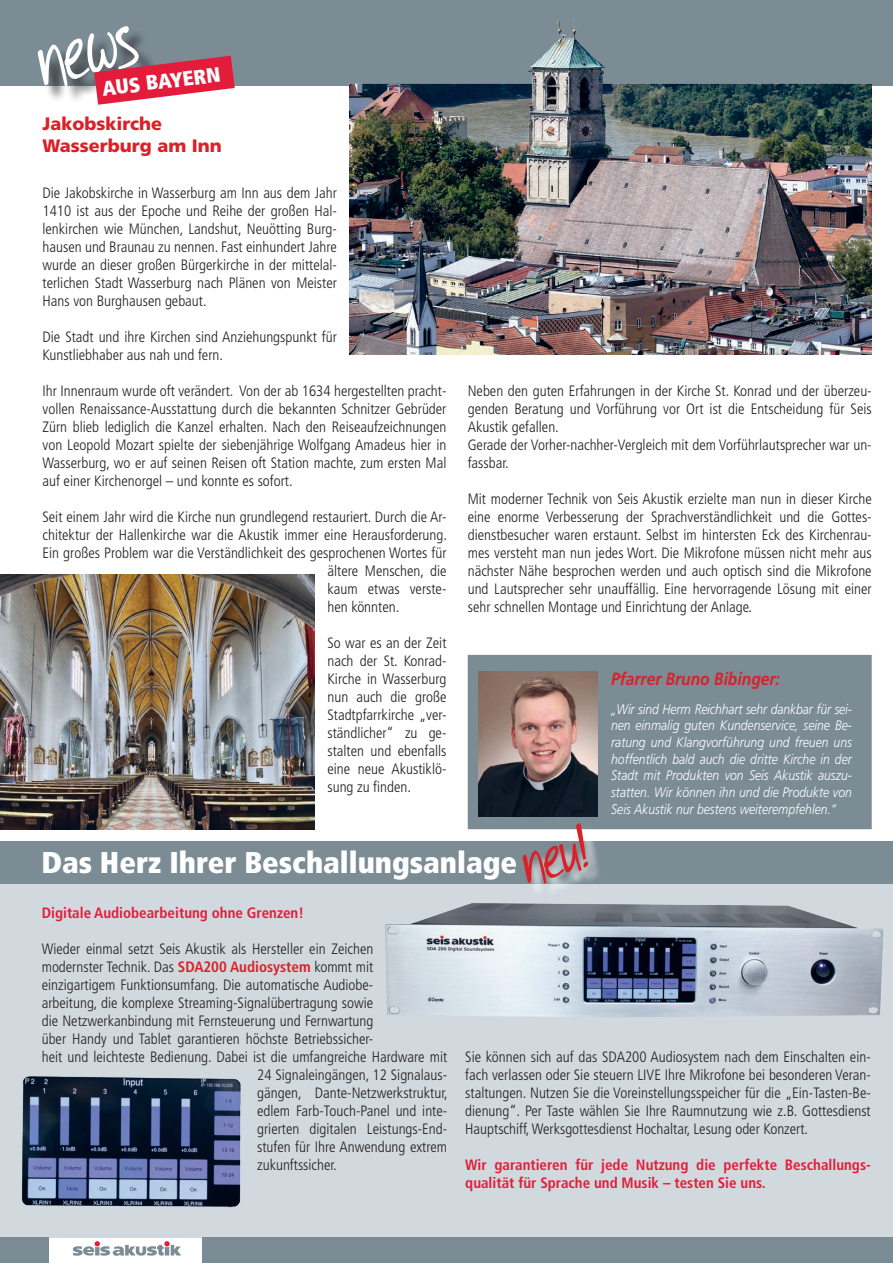
<style>
.page{position:relative;width:893px;height:1263px;background:#fff}
.page>*{position:absolute;margin:0;border:0;box-sizing:border-box;transform-origin:0 0}
.t1{font:75.75px "Of Wildflowersand Wings";color:#fff}
.t2{font:60.3px "Of Wildflowersand Wings";color:#da2128}
.t3{font:900 condensed 30px "Frutiger LT Std";color:#fff}
.t4{font:900 condensed 20.7px "Frutiger LT Std";color:#fff}
.t5{font:900 18px/22.5px "Frutiger LT Std";color:#da2128}
.t6{font:italic 700 17.7px "Frutiger LT Std";color:#da2128;scale:.88 1}
.t7{font:300 condensed 15px/18px "Frutiger LT Std";color:#231f20;text-align:justify}
.t8{font:700 condensed 15px/18px "Frutiger LT Std";color:#e41c3b}
.t9{font:italic 300 13.8px/16.6px "Frutiger LT Std";color:#fff;text-align:justify;scale:.88 1}
.s1{font-weight:700;color:#da2128}
</style>
<div class="page">
<div style="left:0;top:877px;width:893px;height:361px;background:#d1d9de"></div>
<div style="left:0;top:841px;width:893px;height:43px;background:#7b8c95"></div>
<div style="left:0;top:0;width:893px;height:85px;background:#7b8c95"></div>
<img style="left:385px;top:903px;width:499px;height:114px">
<img style="left:21px;top:1076px;width:220px;height:132px">
<div style="left:0;top:20px;width:877px;height:66px;background:#7b8c95"></div>
<div style="left:41px;top:29px;width:116px;height:75px;background:#231f20;opacity:.75"></div>
<svg style="left:94px;top:56px;width:141px;height:49px"></svg>
<img style="left:350px;top:20px;width:522px;height:334px">
<div style="left:468px;top:655px;width:404px;height:174px;background:#7b8c95"></div>
<img style="left:478px;top:672px;width:119px;height:144px">
<img style="left:0;top:575px;width:315px;height:254px">
<div style="left:525px;top:825px;width:77px;height:73px;background:#fff;opacity:.75"></div>
<div style="left:0;top:1237px;width:48px;height:26px;background:#7b8c95"></div>
<svg style="left:73px;top:1241px;width:108px;height:15px"></svg>
<div style="left:203px;top:1237px;width:690px;height:26px;background:#7b8c95"></div>
<h1 class="t1" style="left:26px;top:18px;width:101px;rotate:-15deg">news</h1>
<h3 class="t4" style="left:101px;top:76px;width:120px;rotate:-7deg">AUS BAYERN</h3>
<p class="t5" style="left:43px;top:112px;width:181px">Jakobskirche<br>Wasserburg am Inn</p>
<p class="t7" style="left:43px;top:184px;width:296px">Die Jakobskirche in Wasserburg am Inn aus dem Jahr 1410 ist aus der Epoche und Reihe der großen Hal&shy;lenkirchen wie München, Landshut, Neuötting Burg&shy;hausen und Braunau zu nennen. Fast einhundert Jahre wurde an dieser großen Bürgerkirche in der mittelal&shy;terlichen Stadt Wasserburg nach Plänen von Meister Hans von Burghausen gebaut.</p>
<p class="t7" style="left:43px;top:328px;width:296px">Die Stadt und ihre Kirchen sind Anziehungspunkt für<br>Kunstliebhaber aus nah und fern.</p>
<p class="t7" style="left:43px;top:382px;width:405px">Ihr Innenraum wurde oft verändert. Von der ab 1634 hergestellten pracht&shy;vollen Renaissance-Ausstattung durch die bekannten Schnitzer Gebrüder Zürn blieb lediglich die Kanzel erhalten. Nach den Reiseaufzeichnungen von Leopold Mozart spielte der siebenjährige Wolfgang Amadeus hier in Wasserburg, wo er auf seinen Reisen oft Station machte, zum ersten Mal auf einer Kirchenorgel – und konnte es sofort.</p>
<p class="t7" style="left:43px;top:508px;width:405px">Seit einem Jahr wird die Kirche nun grundlegend restauriert. Durch die Ar-</p>
<p class="t7" style="left:43px;top:526px;width:406px">chitektur der Hallenkirche war die Akustik immer eine Herausforderung.</p>
<p class="t7" style="left:43px;top:544px;width:405px">Ein großes Problem war die Verständlichkeit des gesprochenen Wortes für</p>
<p class="t7" style="left:327px;top:562px;width:121px">ältere Menschen, die</p>
<p class="t7" style="left:327px;top:580px;width:121px">kaum etwas verste-</p>
<p class="t7" style="left:327px;top:598px;width:73px">hen könnten.</p>
<p class="t7" style="left:327px;top:634px;width:121px">So war es an der Zeit nach der St. Konrad-Kirche in Wasserburg nun auch die große Stadtpfarrkirche „ver&shy;ständlicher“ zu ge&shy;stalten und ebenfalls eine neue Akustiklö&shy;sung zu finden.</p>
<p class="t7" style="left:468px;top:382px;width:405px;text-align:left">Neben den guten Erfahrungen in der Kirche St. Konrad und der überzeu&shy;genden Beratung und Vorführung vor Ort ist die Entscheidung für Seis Akustik gefallen.<br>Gerade der Vorher-nachher-Vergleich mit dem Vorführlautsprecher war un&shy;fassbar.</p>
<p class="t7" style="left:468px;top:490px;width:405px">Mit moderner Technik von Seis Akustik erzielte man nun in dieser Kirche eine enorme Verbesserung der Sprachverständlichkeit und die Gottes&shy;dienstbesucher waren erstaunt. Selbst im hintersten Eck des Kirchenrau&shy;mes versteht man nun jedes Wort. Die Mikrofone müssen nicht mehr aus nächster Nähe besprochen werden und auch optisch sind die Mikrofone und Lautsprecher sehr unauffällig. Eine hervorragende Lösung mit einer sehr schnellen Montage und Einrichtung der Anlage.</p>
<p class="t6" style="left:611px;top:669px;width:193px">Pfarrer Bruno Bibinger:</p>
<p class="t9" style="left:611px;top:701px;width:275px">„Wir sind Herrn Reichhart sehr dankbar für sei&shy;nen einmalig guten Kundenservice, seine Be&shy;ratung und Klangvorführung und freuen uns hoffentlich bald auch die dritte Kirche in der Stadt mit Produkten von Seis Akustik auszu&shy;statten. Wir können ihn und die Produkte von Seis Akustik nur bestens weiterempfehlen.“</p>
<h2 class="t2" style="left:513px;top:829px;width:69px;rotate:-15deg">neu!</h2>
<h3 class="t3" style="left:42px;top:844px;width:477px">Das Herz Ihrer Beschallungsanlage</h3>
<p class="t8" style="left:42px;top:904px;width:264px">Digitale Audiobearbeitung ohne Grenzen!</p>
<p class="t7" style="left:42px;top:940px;width:333px">Wieder einmal setzt Seis Akustik als Hersteller ein Zeichen</p>
<p class="t7" style="left:42px;top:958px;width:333px">modernster Technik. Das <span class="s1">SDA200 Audiosystem</span> kommt mit</p>
<p class="t7" style="left:42px;top:976px;width:333px">einzigartigem Funktionsumfang. Die automatische Audiobe-</p>
<p class="t7" style="left:42px;top:994px;width:333px">arbeitung, die komplexe Streaming-Signalübertragung sowie</p>
<p class="t7" style="left:42px;top:1012px;width:333px">die Netzwerkanbindung mit Fernsteuerung und Fernwartung</p>
<p class="t7" style="left:42px;top:1030px;width:333px">über Handy und Tablet garantieren höchste Betriebssicher-</p>
<p class="t7" style="left:42px;top:1048px;width:407px">heit und leichteste Bedienung. Dabei ist die umfangreiche Hardware mit</p>
<p class="t7" style="left:257px;top:1066px;width:192px">24 Signaleingängen, 12 Signalaus-</p>
<p class="t7" style="left:257px;top:1084px;width:192px">gängen, Dante-Netzwerkstruktur,</p>
<p class="t7" style="left:257px;top:1102px;width:192px">edlem Farb-Touch-Panel und inte-</p>
<p class="t7" style="left:257px;top:1120px;width:192px">grierten digitalen Leistungs-End-</p>
<p class="t7" style="left:257px;top:1138px;width:192px">stufen für Ihre Anwendung extrem</p>
<p class="t7" style="left:257px;top:1156px;width:81px">zukunftssicher.</p>
<p class="t7" style="left:465px;top:1048px;width:407px">Sie können sich auf das SDA200 Audiosystem nach dem Einschalten ein&shy;fach verlassen oder Sie steuern LIVE Ihre Mikrofone bei besonderen Veran&shy;staltungen. Nutzen Sie die Voreinstellungsspeicher für die „Ein-Tasten-Be&shy;dienung“. Per Taste wählen Sie Ihre Raumnutzung wie z.B. Gottesdienst Hauptschiff, Werksgottesdienst Hochaltar, Lesung oder Konzert.</p>
<p class="t8" style="left:465px;top:1156px;width:407px">Wir garantieren für jede Nutzung die perfekte Beschallungs&shy;qualität für Sprache und Musik – testen Sie uns.</p>
</div>
